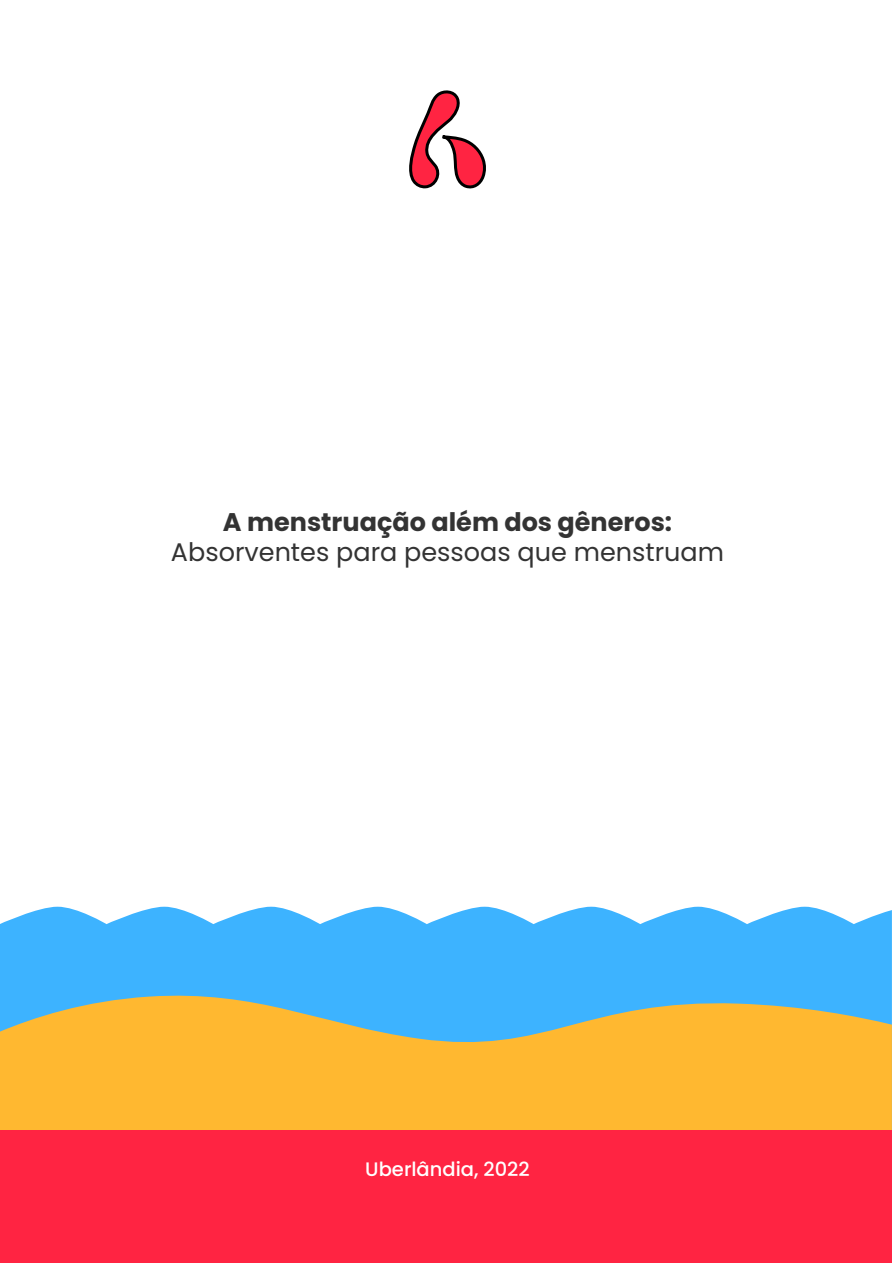
<style>
.page{position:relative;width:893px;height:1263px;background:#fff}
.page>*{position:absolute;margin:0;border:0;box-sizing:border-box;transform-origin:0 0}
.t1{font:25.5px "Poppins";color:#333}
.t2{font:700 25.5px "Poppins";color:#333}
.t3{font:500 19.5px "Poppins";color:#fff}
</style>
<div class="page">
<svg style="left:0;top:907px;width:892px;height:82px;fill:#3db3ff"></svg>
<svg style="left:0;top:989px;width:892px;height:141px;fill:#ffb830"></svg>
<div style="left:0;top:1130px;width:892px;height:133px;background:#ff2442"></div>
<svg style="left:409px;top:90px;width:77px;height:99px"></svg>
<p class="t2" style="left:223px;top:507px;width:451px">A menstruação além dos gêneros:</p>
<p class="t1" style="left:171px;top:538px;width:555px">Absorventes para pessoas que menstruam</p>
<p class="t3" style="left:365px;top:1157px;width:166px">Uberlândia, 2022</p>
</div>
